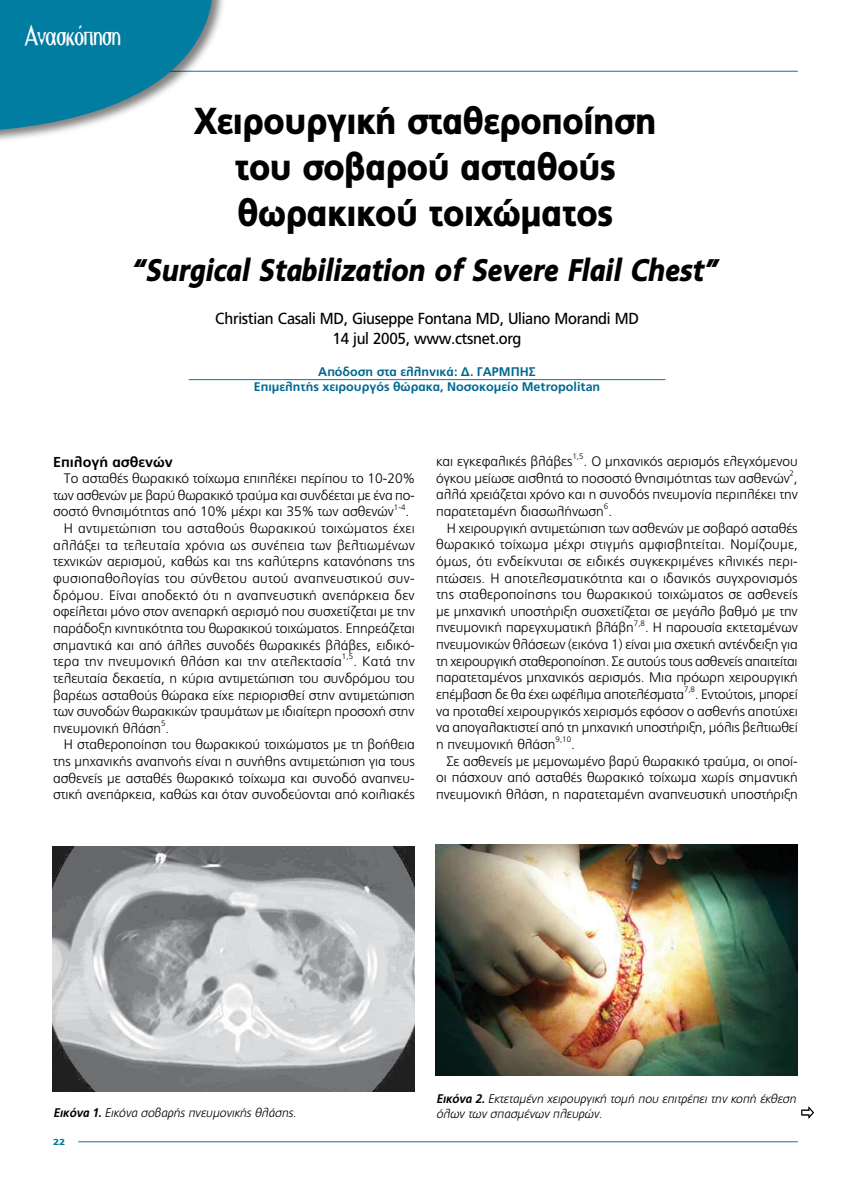
<style>
.page{position:relative;width:851px;height:1188px;background:#fff}
.page>*{position:absolute;margin:0;border:0;box-sizing:border-box;transform-origin:0 0}
.t1{font:900 37.5px/46.2px "PF Catalog";letter-spacing:-.03em;color:#000;text-align:center;scale:.9 1}
.t2{font:italic 900 31.25px "PF Catalog";letter-spacing:-.025em;color:#000;scale:.9 1}
.t3{font:300 30px "CF Holly";letter-spacing:-.05em;color:#fff;scale:.8 1}
.t4{font:16px/20px "PF Catalog";letter-spacing:-.02em;color:#000;text-align:center;scale:.95 1}
.t5{font:700 14.38px "PF Catalog";color:#000}
.t6{font:300 13.75px/16.6px "PF Catalog";color:#000;text-align:justify}
.t7{font:300 13.75px "PF Catalog";letter-spacing:.02em;color:#000}
.t8{font:italic 300 12.5px/15px "PF Catalog";color:#000}
.t9{font:700 12.5px/15px "PF Catalog";color:#006890;text-align:center}
.t10{font:900 8.75px "PF Catalog";color:#007da0;scale:1.15 1}
.t11{font:300 8px "PF Catalog";color:#000}
.s1{font-weight:700}
</style>
<div class="page">
<hr style="left:53px;top:71px;width:744px;height:1px;background:#007da0">
<hr style="left:78px;top:1141px;width:719px;height:1px;background:#007da0">
<div style="left:0;top:0;width:226px;height:145px;background:#000;opacity:.5"></div>
<svg style="left:0;top:0;width:230px;height:131px"></svg>
<svg style="left:801px;top:1106px;width:12px;height:12px"></svg>
<hr style="left:188px;top:379px;width:477px;height:1px;background:#007da0">
<img style="left:53px;top:846px;width:361px;height:245px">
<img style="left:435px;top:844px;width:362px;height:230px">
<h3 class="t3" style="left:25px;top:19px;width:122px">Ανασκόπηση</h3>
<h1 class="t1" style="left:194px;top:97px;width:516px">Χειρουργική σταθεροποίηση του σοβαρού ασταθούς θωρακικού τοιχώματος</h1>
<h2 class="t2" style="left:132px;top:252px;width:653px">“Surgical Stabilization of Severe Flail Chest”</h2>
<p class="t4" style="left:215px;top:309px;width:447px">Christian Casali MD, Giuseppe Fontana MD, Uliano Morandi MD<br>14 jul 2005, www.ctsnet.org</p>
<p class="t9" style="left:254px;top:364px;width:348px">Απόδοση στα ελληνικά: Δ. ΓΑΡΜΠΗΣ<br>Επιμελητής χειρουργός θώρακα, Νοσοκομείο Μetropolitan</p>
<p class="t5" style="left:53px;top:453px;width:121px">Επιλογή ασθενών</p>
<p class="t6" style="left:53px;top:470px;width:363px;text-indent:11px">Το ασταθές θωρακικό τοίχωμα επιπλέκει περίπου το 10-20% των ασθενών με βαρύ θωρακικό τραύμα και συνδέεται με ένα πο&shy;σοστό θνησιμότητας από 10% μέχρι και 35% των ασθενών</p>
<p class="t11" style="left:394px;top:502px;width:13px">1-4</p>
<p class="t6" style="left:405px;top:503px;width:5px">.</p>
<p class="t6" style="left:64px;top:520px;width:352px">Η αντιμετώπιση του ασταθούς θωρακικού τοιχώματος έχει</p>
<p class="t7" style="left:53px;top:537px;width:363px">αλλάξει τα τελευταία χρόνια ως συνέπεια των βελτιωμένων</p>
<p class="t6" style="left:53px;top:553px;width:363px">τεχνικών αερισμού, καθώς και της καλύτερης κατανόησης της</p>
<p class="t7" style="left:53px;top:570px;width:363px">φυσιοπαθολογίας του σύνθετου αυτού αναπνευστικού συν-</p>
<p class="t6" style="left:53px;top:586px;width:363px">δρόμου. Είναι αποδεκτό ότι η αναπνευστική ανεπάρκεια δεν</p>
<p class="t6" style="left:53px;top:603px;width:363px">οφείλεται μόνο στον ανεπαρκή αερισμό που συσχετίζεται με την</p>
<p class="t6" style="left:53px;top:620px;width:363px">παράδοξη κινητικότητα του θωρακικού τοιχώματος. Επηρεάζεται</p>
<p class="t6" style="left:53px;top:636px;width:363px">σημαντικά και από άλλες συνοδές θωρακικές βλάβες, ειδικό-</p>
<p class="t6" style="left:53px;top:653px;width:290px">τερα την πνευμονική θλάση και την ατελεκτασία</p>
<p class="t11" style="left:342px;top:652px;width:13px">1,5</p>
<p class="t6" style="left:53px;top:653px;width:363px;text-indent:300px">. Κατά την τελευταία δεκαετία, η κύρια αντιμετώπιση του συνδρόμου του βαρέως ασταθούς θώρακα είχε περιορισθεί στην αντιμετώπιση των συνοδών θωρακικών τραυμάτων με ιδιαίτερη προσοχή στην πνευμονική θλάση .</p>
<p class="t11" style="left:161px;top:718px;width:6px">5</p>
<p class="t6" style="left:53px;top:736px;width:363px;text-indent:11px">Η σταθεροποίηση του θωρακικού τοιχώματος με τη βοήθεια της μηχανικής αναπνοής είναι η συνήθης αντιμετώπιση για τους ασθενείς με ασταθές θωρακικό τοίχωμα και συνοδό αναπνευ&shy;στική ανεπάρκεια, καθώς και όταν συνοδεύονται από κοιλιακές</p>
<p class="t6" style="left:436px;top:453px;width:138px">και εγκεφαλικές βλάβες</p>
<p class="t11" style="left:572px;top:452px;width:13px">1,5</p>
<p class="t6" style="left:436px;top:453px;width:363px;text-align:right">. Ο μηχανικός αερισμός ελεγχόμενου<br>όγκου μείωσε αισθητά το ποσοστό θνησιμότητας των ασθενών ,</p>
<p class="t11" style="left:789px;top:468px;width:6px">2</p>
<p class="t6" style="left:436px;top:486px;width:363px">αλλά χρειάζεται χρόνο και η συνοδός πνευμονία περιπλέκει την παρατεταμένη διασωλήνωση .</p>
<p class="t11" style="left:604px;top:501px;width:6px">6</p>
<p class="t6" style="left:436px;top:519px;width:363px;text-indent:11px">Η χειρουργική αντιμετώπιση των ασθενών με σοβαρό ασταθές θωρακικό τοίχωμα μέχρι στιγμής αμφισβητείται. Νομίζουμε, όμως, ότι ενδείκνυται σε ειδικές συγκεκριμένες κλινικές περι&shy;πτώσεις. Η αποτελεσματικότητα και ο ιδανικός συγχρονισμός της σταθεροποίησης του θωρακικού τοιχώματος σε ασθενείς με μηχανική υποστήριξη συσχετίζεται σε μεγάλο βαθμό με την πνευμονική παρεγχυματική βλάβη</p>
<p class="t11" style="left:634px;top:618px;width:13px">7,8</p>
<p class="t6" style="left:436px;top:619px;width:363px;text-indent:209px">. Η παρουσία εκτεταμένων πνευμονικών θλάσεων (εικόνα 1) είναι μια σχετική αντένδειξη για τη χειρουργική σταθεροποίηση. Σε αυτούς τους ασθενείς απαιτείται παρατεταμένος μηχανικός αερισμός. Μια πρόωρη χειρουργική επέμβαση δε θα έχει ωφέλιμα αποτελέσματα</p>
<p class="t11" style="left:684px;top:684px;width:12px">7,8</p>
<p class="t6" style="left:436px;top:686px;width:363px;text-indent:258px">. Εντούτοις, μπορεί να προταθεί χειρουργικός χειρισμός εφόσον ο ασθενής αποτύχει να απογαλακτιστεί από τη μηχανική υποστήριξη, μόλις βελτιωθεί η πνευμονική θλάση</p>
<p class="t11" style="left:555px;top:734px;width:17px">9,10</p>
<p class="t6" style="left:571px;top:735px;width:5px">.</p>
<p class="t6" style="left:446px;top:752px;width:352px">Σε ασθενείς με μεμονωμένο βαρύ θωρακικό τραύμα, οι οποί-</p>
<p class="t6" style="left:436px;top:769px;width:363px">οι πάσχουν από ασταθές θωρακικό τοίχωμα χωρίς σημαντική</p>
<p class="t6" style="left:436px;top:785px;width:363px">πνευμονική θλάση, η παρατεταμένη αναπνευστική υποστήριξη</p>
<p class="t8" style="left:54px;top:1105px;width:244px"><span class="s1">Εικόνα 1.</span> Εικόνα σοβαρής πνευμονικής θλάσης.</p>
<p class="t10" style="left:53px;top:1136px;width:6px">22</p>
<p class="t8" style="left:436px;top:1090px;width:361px"><span class="s1">Εικόνα 2.</span> Εκτεταμένη χειρουργική τομή που επιτρέπει την κοπή έκθεση όλων των σπασμένων πλευρών.</p>
</div>
